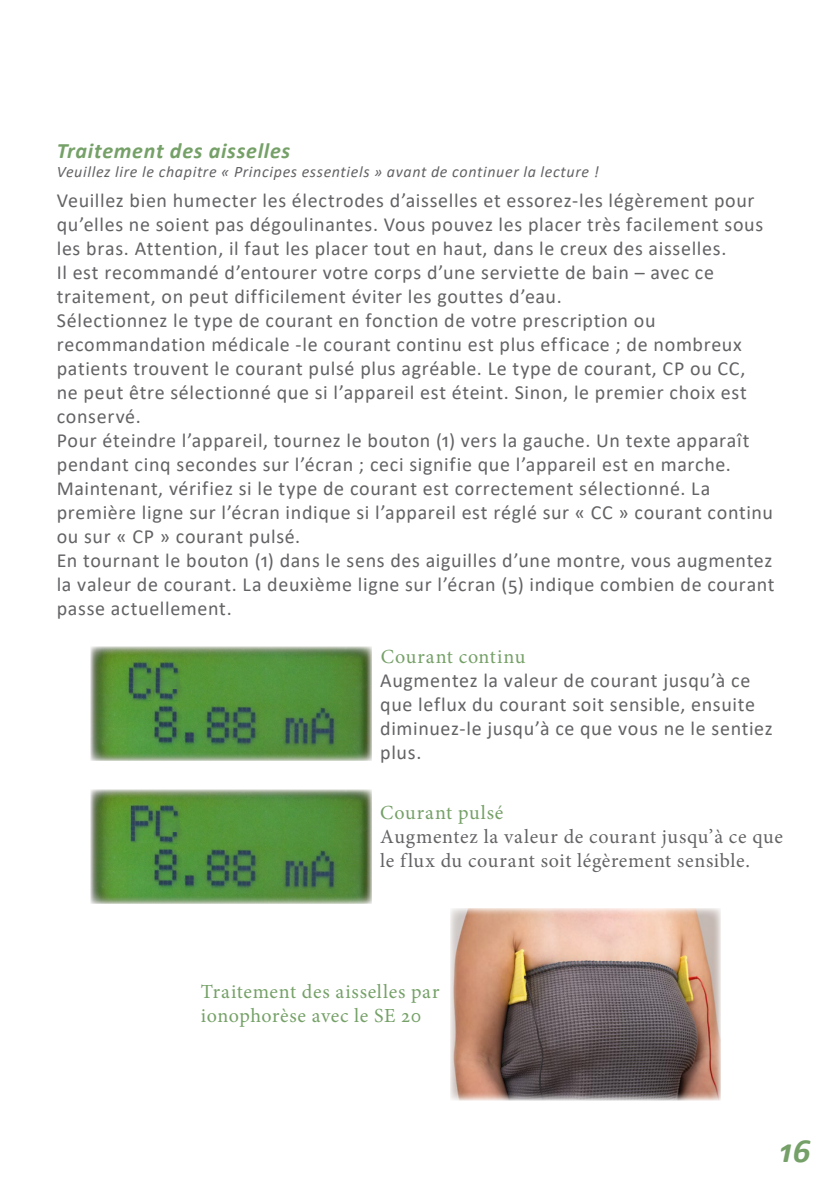
<style>
.page{position:relative;width:840px;height:1191px;background:#fff}
.page>*{position:absolute;margin:0;border:0;box-sizing:border-box;transform-origin:0 0}
.t1{font:italic 700 34px "Calibri";color:#75a067}
.Title_smal{font:italic 700 22px "Calibri";letter-spacing:.03em;color:#75a168}
.Paragraph_Style_1{font:20px/24px "Calibri";letter-spacing:.035em;color:#636366}
.Paragraph_Style_1-2{font:20px/24px "Minion Pro";letter-spacing:.03em;color:#636366}
.Paragraph_Style_1-3{font:20px "Minion Pro";letter-spacing:.03em;color:#75a168}
.Paragraph_Style_1-4{font:20px "Minion Pro";letter-spacing:.04em;color:#75a067}
.Paragraph_Style_1-5{font:italic 16px "Calibri";letter-spacing:.04em;color:#636366}
</style>
<div class="page">
<img style="left:450px;top:909px;width:269px;height:191px">
<img style="left:91px;top:646px;width:280px;height:114px">
<img style="left:91px;top:789px;width:280px;height:114px">
<p class="Title_smal" style="left:57px;top:135px;width:235px">Traitement des aisselles</p>
<p class="Paragraph_Style_1-5" style="left:57px;top:161px;width:543px">Veuillez lire le chapitre « Principes essentiels » avant de continuer la lecture !</p>
<p class="Paragraph_Style_1" style="left:57px;top:188px;width:719px">Veuillez bien humecter les électrodes d’aisselles et essorez-les légèrement pour qu’elles ne soient pas dégoulinantes. Vous pouvez les placer très facilement sous les bras. Attention, il faut les placer tout en haut, dans le creux des aisselles.<br>Il est recommandé d’entourer votre corps d’une serviette de bain – avec ce traitement, on peut difficilement éviter les gouttes d’eau.<br>Sélectionnez le type de courant en fonction de votre prescription ou recommandation médicale -le courant continu est plus efficace ; de nombreux patients trouvent le courant pulsé plus agréable. Le type de courant, CP ou CC,<br>ne peut être sélectionné que si l’appareil est éteint. Sinon, le premier choix est conservé.<br>Pour éteindre l’appareil, tournez le bouton (1) vers la gauche. Un texte apparaît pendant cinq secondes sur l’écran ; ceci signifie que l’appareil est en marche.<br>Maintenant, vérifiez si le type de courant est correctement sélectionné. La première ligne sur l’écran indique si l’appareil est réglé sur « CC » courant continu ou sur « CP » courant pulsé.<br>En tournant le bouton (1) dans le sens des aiguilles d’une montre, vous augmentez la valeur de courant. La deuxième ligne sur l’écran (5) indique combien de courant passe actuellement.</p>
<p class="Paragraph_Style_1-4" style="left:381px;top:643px;width:146px">Courant continu</p>
<p class="Paragraph_Style_1" style="left:380px;top:668px;width:394px">Augmentez la valeur de courant jusqu’à ce que leflux du courant soit sensible, ensuite diminuez-le jusqu’à ce que vous ne le sentiez plus.</p>
<p class="Paragraph_Style_1-4" style="left:380px;top:799px;width:124px">Courant pulsé</p>
<p class="Paragraph_Style_1-2" style="left:380px;top:824px;width:404px">Augmentez la valeur de courant jusqu’à ce que le flux du courant soit légèrement sensible.</p>
<p class="Paragraph_Style_1-3" style="left:201px;top:978px;width:240px">Traitement des aisselles par</p>
<p class="Paragraph_Style_1-3" style="left:201px;top:1002px;width:222px">ionophorèse avec le SE 20</p>
<h1 class="t1" style="left:779px;top:1126px;width:32px">16</h1>
</div>
